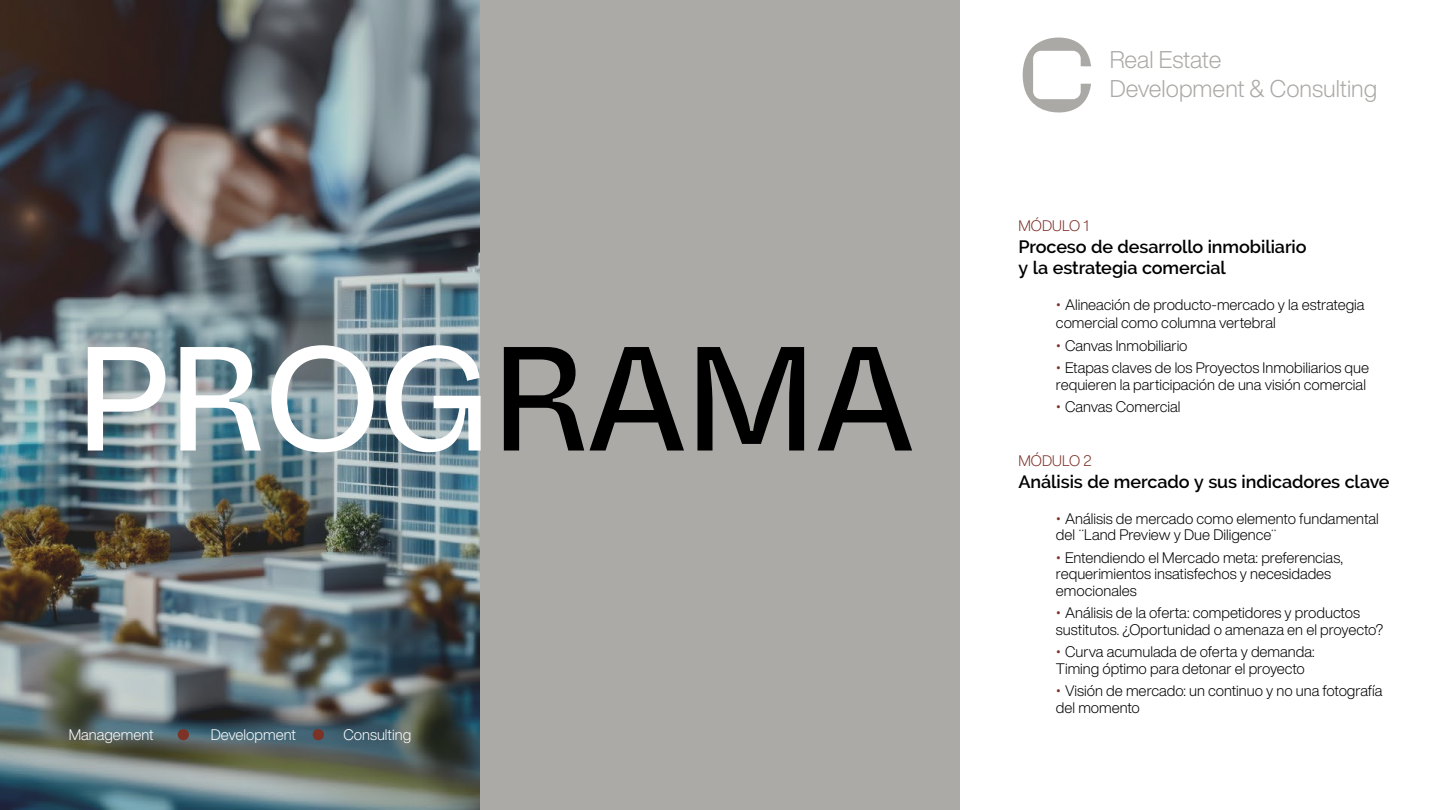
<style>
.page{position:relative;width:1440px;height:810px;background:#fff}
.page>*{position:absolute;margin:0;border:0;box-sizing:border-box;transform-origin:0 0}
.t1{font:500 150px "Vastago Grotesk";color:#fff}
.t2{font:300 23.77px/28.5px "Helvetica Now Display";color:#aba9a6}
.t3{font:600 18px/21.6px "Raleway";letter-spacing:-.005em;color:#000}
.t4{font:300 15px/16.5px "Helvetica Now Display";color:#000}
.t5{font:300 15px "Helvetica Now Display";color:#fff}
.t6{font:300 15px "Helvetica Now Display";color:#7e3128}
.s1{color:#000}
.s2{font-family:"Raleway";font-weight:600;color:#7e3128}
</style>
<div class="page">
<div style="left:480px;top:0;width:480px;height:810px;background:#acaaa7"></div>
<img style="left:0;top:0;width:480px;height:810px">
<div style="left:178px;top:729px;width:11px;height:11px;background:#7d3228;border-radius:50%"></div>
<div style="left:313px;top:729px;width:11px;height:11px;background:#7d3228;border-radius:50%"></div>
<svg style="left:1022px;top:37px;width:69px;height:76px"></svg>
<h1 class="t1" style="left:75px;top:309px;width:839px">PROG<span class="s1">RAMA</span></h1>
<p class="t5" style="left:69px;top:725px;width:86px">Management</p>
<p class="t5" style="left:211px;top:725px;width:87px">Development</p>
<p class="t5" style="left:343px;top:725px;width:69px">Consulting</p>
<h2 class="t2" style="left:1110px;top:45px;width:269px">Real Estate<br>Development &amp; Consulting</h2>
<p class="t6" style="left:1018px;top:216px;width:72px">MÓDULO 1</p>
<p class="t3" style="left:1018px;top:236px;width:290px">Proceso de desarrollo inmobiliario y la estrategia comercial</p>
<p class="t4" style="left:1056px;top:296px;width:310px;line-height:18px"><span class="s2">•</span> Alineación de producto-mercado y la estrategia comercial como columna vertebral</p>
<p class="t4" style="left:1056px;top:337px;width:133px"><span class="s2">•</span> Canvas Inmobiliario</p>
<p class="t4" style="left:1056px;top:360px;width:315px"><span class="s2">•</span> Etapas claves de los Proyectos Inmobiliarios que requieren la participación de una visión comercial</p>
<p class="t4" style="left:1056px;top:399px;width:126px"><span class="s2">•</span> Canvas Comercial</p>
<p class="t6" style="left:1018px;top:451px;width:75px">MÓDULO 2</p>
<p class="t3" style="left:1018px;top:471px;width:373px">Análisis de mercado y sus indicadores clave</p>
<p class="t4" style="left:1056px;top:510px;width:324px"><span class="s2">•</span> Análisis de mercado como elemento fundamental del ¨Land Preview y Due Diligence¨</p>
<p class="t4" style="left:1056px;top:549px;width:289px"><span class="s2">•</span> Entendiendo el Mercado meta: preferencias, requerimientos insatisfechos y necesidades emocionales</p>
<p class="t4" style="left:1056px;top:605px;width:329px"><span class="s2">•</span> Análisis de la oferta: competidores y productos sustitutos. ¿Oportunidad o amenaza en el proyecto?</p>
<p class="t4" style="left:1056px;top:644px;width:260px"><span class="s2">•</span> Curva acumulada de oferta y demanda:<br>Timing óptimo para detonar el proyecto</p>
<p class="t4" style="left:1056px;top:683px;width:328px"><span class="s2">•</span> Visión de mercado: un continuo y no una fotografía del momento</p>
</div>
